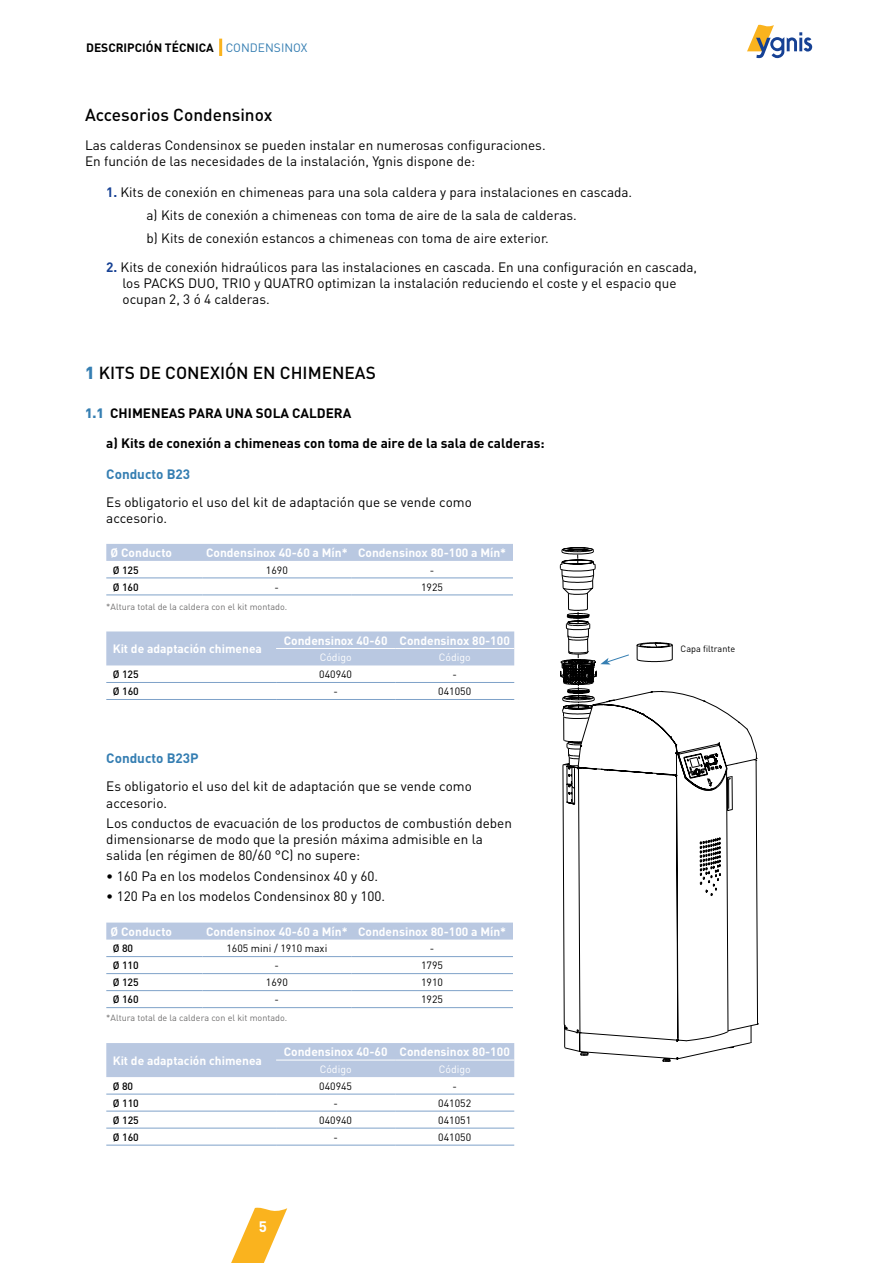
<style>
.page{position:relative;width:893px;height:1263px;background:#fff}
.page>*{position:absolute;margin:0;border:0;box-sizing:border-box;transform-origin:0 0}
.t1{font:500 17.25px "DIN";color:#000}
.t2{font:700 15px "DIN";color:#fff}
.t3{font:13.5px/16.2px "DIN";color:#000}
.t4{font:700 13.5px "DIN";color:#000}
.t5{font:700 13.5px "DIN";color:#357eb2}
.t6{font:700 12px "DIN";color:#fff}
.t7{font:700 12px "DIN";color:#000}
.t8{font:10.5px "DIN";color:#000}
.t9{font:500 10.5px "DIN";color:#000}
.t10{font:10.5px "DIN";color:#fff}
.t11{font:9px "DIN";color:#706f6f}
.t12{font:9px "DIN";color:#000}
.s1{font-weight:400;color:#357eb2}
.s2{font-weight:700;color:#164194}
.s3{font-weight:900;color:#357eb2}
</style>
<div class="page">
<svg style="left:231px;top:1207px;width:56px;height:56px"></svg>
<svg style="left:747px;top:24px;width:65px;height:34px"></svg>
<div style="left:106px;top:631px;width:408px;height:34px;background:#b9c8e1"></div>
<hr style="left:276px;top:648px;width:119px;height:1px;background:#fff">
<hr style="left:395px;top:648px;width:119px;height:1px;background:#fff">
<hr style="left:106px;top:682px;width:170px;height:1px;background:#7fa2c9">
<hr style="left:276px;top:682px;width:119px;height:1px;background:#7fa2c9">
<hr style="left:395px;top:682px;width:119px;height:1px;background:#7fa2c9">
<hr style="left:106px;top:699px;width:170px;height:1px;background:#7fa2c9">
<hr style="left:276px;top:699px;width:119px;height:1px;background:#7fa2c9">
<hr style="left:395px;top:699px;width:119px;height:1px;background:#7fa2c9">
<div style="left:106px;top:1043px;width:408px;height:34px;background:#b9c8e1"></div>
<hr style="left:106px;top:1094px;width:170px;height:1px;background:#7fa2c9">
<hr style="left:106px;top:1111px;width:170px;height:1px;background:#7fa2c9">
<hr style="left:106px;top:1128px;width:170px;height:1px;background:#7fa2c9">
<hr style="left:106px;top:1145px;width:170px;height:1px;background:#7fa2c9">
<hr style="left:276px;top:1060px;width:119px;height:1px;background:#fff">
<hr style="left:395px;top:1060px;width:119px;height:1px;background:#fff">
<hr style="left:276px;top:1094px;width:119px;height:1px;background:#7fa2c9">
<hr style="left:395px;top:1094px;width:119px;height:1px;background:#7fa2c9">
<hr style="left:276px;top:1111px;width:119px;height:1px;background:#7fa2c9">
<hr style="left:395px;top:1111px;width:119px;height:1px;background:#7fa2c9">
<hr style="left:276px;top:1128px;width:119px;height:1px;background:#7fa2c9">
<hr style="left:395px;top:1128px;width:119px;height:1px;background:#7fa2c9">
<hr style="left:276px;top:1145px;width:119px;height:1px;background:#7fa2c9">
<hr style="left:395px;top:1145px;width:119px;height:1px;background:#7fa2c9">
<div style="left:106px;top:544px;width:407px;height:17px;background:#b9c8e1"></div>
<hr style="left:106px;top:578px;width:96px;height:1px;background:#7fa2c9">
<hr style="left:202px;top:578px;width:149px;height:1px;background:#7fa2c9">
<hr style="left:351px;top:578px;width:162px;height:1px;background:#7fa2c9">
<hr style="left:106px;top:595px;width:96px;height:1px;background:#7fa2c9">
<hr style="left:202px;top:595px;width:149px;height:1px;background:#7fa2c9">
<hr style="left:351px;top:595px;width:162px;height:1px;background:#7fa2c9">
<div style="left:106px;top:922px;width:407px;height:17px;background:#b9c8e1"></div>
<hr style="left:106px;top:956px;width:96px;height:1px;background:#7fa2c9">
<hr style="left:202px;top:956px;width:149px;height:1px;background:#7fa2c9">
<hr style="left:351px;top:956px;width:162px;height:1px;background:#7fa2c9">
<hr style="left:106px;top:973px;width:96px;height:1px;background:#7fa2c9">
<hr style="left:202px;top:973px;width:149px;height:1px;background:#7fa2c9">
<hr style="left:351px;top:973px;width:162px;height:1px;background:#7fa2c9">
<hr style="left:106px;top:990px;width:96px;height:1px;background:#7fa2c9">
<hr style="left:202px;top:990px;width:149px;height:1px;background:#7fa2c9">
<hr style="left:351px;top:990px;width:162px;height:1px;background:#7fa2c9">
<hr style="left:106px;top:1007px;width:96px;height:1px;background:#7fa2c9">
<hr style="left:202px;top:1007px;width:149px;height:1px;background:#7fa2c9">
<hr style="left:351px;top:1007px;width:162px;height:1px;background:#7fa2c9">
<hr style="left:219px;top:39px;width:3px;height:17px;background:#fab31e">
<svg style="left:560px;top:550px;width:197px;height:505px"></svg>
<p class="t7" style="left:86px;top:40px;width:223px">DESCRIPCIÓN TÉCNICA <span class="s1">CONDENSINOX</span></p>
<p class="t1" style="left:85px;top:103px;width:189px">Accesorios Condensinox</p>
<p class="t3" style="left:85px;top:137px;width:462px">Las calderas Condensinox se pueden instalar en numerosas configuraciones.<br>En función de las necesidades de la instalación, Ygnis dispone de:</p>
<p class="t3" style="left:147px;top:181px;width:487px;line-height:22.5px;text-indent:-40px"><span class="s2">1.</span> Kits de conexión en chimeneas para una sola caldera y para instalaciones en cascada. a) Kits de conexión a chimeneas con toma de aire de la sala de calderas.<br>b) Kits de conexión estancos a chimeneas con toma de aire exterior.</p>
<p class="t3" style="left:123px;top:258px;width:576px;text-indent:-16px"><span class="s2">2.</span> Kits de conexión hidraúlicos para las instalaciones en cascada. En una configuración en cascada, los PACKS DUO, TRIO y QUATRO optimizan la instalación reduciendo el coste y el espacio que ocupan 2, 3 ó 4 calderas.</p>
<p class="t1" style="left:85px;top:362px;width:229px"><span class="s3">1</span> Kits de conexión EN CHIMENEAS</p>
<p class="t4" style="left:85px;top:405px;width:268px"><span class="s3">1.1</span> CHIMENEAS PARA UNA SOLA CALDERA</p>
<p class="t4" style="left:106px;top:435px;width:440px">a) Kits de conexión a chimeneas con toma de aire de la sala de calderas:</p>
<p class="t5" style="left:106px;top:465px;width:85px">Conducto B23</p>
<p class="t3" style="left:106px;top:494px;width:367px">Es obligatorio el uso del kit de adaptación que se vende como accesorio.</p>
<p class="t6" style="left:111px;top:545px;width:63px">Ø Conducto</p>
<p class="t6" style="left:206px;top:545px;width:302px">Condensinox 40-60 a Mín* Condensinox 80-100 a Mín*</p>
<p class="t9" style="left:113px;top:563px;width:28px">Ø 125</p>
<p class="t8" style="left:266px;top:563px;width:23px">1690</p>
<p class="t8" style="left:430px;top:563px;width:6px">-</p>
<p class="t9" style="left:113px;top:580px;width:28px">Ø 160</p>
<p class="t8" style="left:275px;top:580px;width:6px">-</p>
<p class="t8" style="left:421px;top:580px;width:23px">1925</p>
<p class="t11" style="left:106px;top:601px;width:182px">*Altura total de la caldera con el kit montado.</p>
<p class="t6" style="left:113px;top:641px;width:151px">Kit de adaptación chimenea</p>
<p class="t6" style="left:284px;top:633px;width:228px">Condensinox 40-60 Condensinox 80-100</p>
<p class="t10" style="left:320px;top:651px;width:33px">Código</p>
<p class="t10" style="left:439px;top:651px;width:33px">Código</p>
<p class="t9" style="left:113px;top:668px;width:28px">Ø 125</p>
<p class="t8" style="left:319px;top:668px;width:34px">040940</p>
<p class="t8" style="left:452px;top:668px;width:6px">-</p>
<p class="t9" style="left:113px;top:685px;width:28px">Ø 160</p>
<p class="t8" style="left:333px;top:685px;width:6px">-</p>
<p class="t8" style="left:438px;top:685px;width:34px">041050</p>
<p class="t5" style="left:106px;top:749px;width:94px">Conducto B23P</p>
<p class="t3" style="left:106px;top:778px;width:367px">Es obligatorio el uso del kit de adaptación que se vende como accesorio.</p>
<p class="t3" style="left:106px;top:815px;width:407px">Los conductos de evacuación de los productos de combustión deben dimensionarse de modo que la presión máxima admisible en la salida (en régimen de 80/60 °C) no supere:</p>
<p class="t3" style="left:106px;top:867px;width:273px">• 160 Pa en los modelos Condensinox 40 y 60.</p>
<p class="t3" style="left:106px;top:888px;width:280px">• 120 Pa en los modelos Condensinox 80 y 100.</p>
<p class="t6" style="left:111px;top:924px;width:63px">Ø Conducto</p>
<p class="t6" style="left:206px;top:924px;width:302px">Condensinox 40-60 a Mín* Condensinox 80-100 a Mín*</p>
<p class="t9" style="left:113px;top:942px;width:22px">Ø 80</p>
<p class="t8" style="left:226px;top:942px;width:102px">1605 mini / 1910 maxi</p>
<p class="t8" style="left:430px;top:942px;width:6px">-</p>
<p class="t9" style="left:113px;top:959px;width:28px">Ø 110</p>
<p class="t8" style="left:275px;top:959px;width:6px">-</p>
<p class="t8" style="left:421px;top:959px;width:23px">1795</p>
<p class="t9" style="left:113px;top:976px;width:28px">Ø 125</p>
<p class="t8" style="left:266px;top:976px;width:23px">1690</p>
<p class="t8" style="left:421px;top:976px;width:23px">1910</p>
<p class="t9" style="left:113px;top:993px;width:28px">Ø 160</p>
<p class="t8" style="left:275px;top:993px;width:6px">-</p>
<p class="t8" style="left:421px;top:993px;width:23px">1925</p>
<p class="t11" style="left:106px;top:1012px;width:182px">*Altura total de la caldera con el kit montado.</p>
<p class="t6" style="left:113px;top:1053px;width:151px">Kit de adaptación chimenea</p>
<p class="t6" style="left:284px;top:1044px;width:228px">Condensinox 40-60 Condensinox 80-100</p>
<p class="t10" style="left:320px;top:1063px;width:33px">Código</p>
<p class="t10" style="left:439px;top:1063px;width:33px">Código</p>
<p class="t9" style="left:113px;top:1079px;width:22px">Ø 80</p>
<p class="t8" style="left:319px;top:1079px;width:34px">040945</p>
<p class="t8" style="left:452px;top:1079px;width:6px">-</p>
<p class="t9" style="left:113px;top:1096px;width:28px">Ø 110</p>
<p class="t8" style="left:333px;top:1096px;width:6px">-</p>
<p class="t8" style="left:438px;top:1096px;width:34px">041052</p>
<p class="t9" style="left:113px;top:1113px;width:28px">Ø 125</p>
<p class="t8" style="left:319px;top:1113px;width:34px">040940</p>
<p class="t8" style="left:438px;top:1113px;width:34px">041051</p>
<p class="t9" style="left:113px;top:1130px;width:28px">Ø 160</p>
<p class="t8" style="left:333px;top:1130px;width:6px">-</p>
<p class="t8" style="left:438px;top:1130px;width:34px">041050</p>
<p class="t2" style="left:259px;top:1216px;width:10px">5</p>
<p class="t12" style="left:680px;top:643px;width:56px">Capa filtrante</p>
</div>
